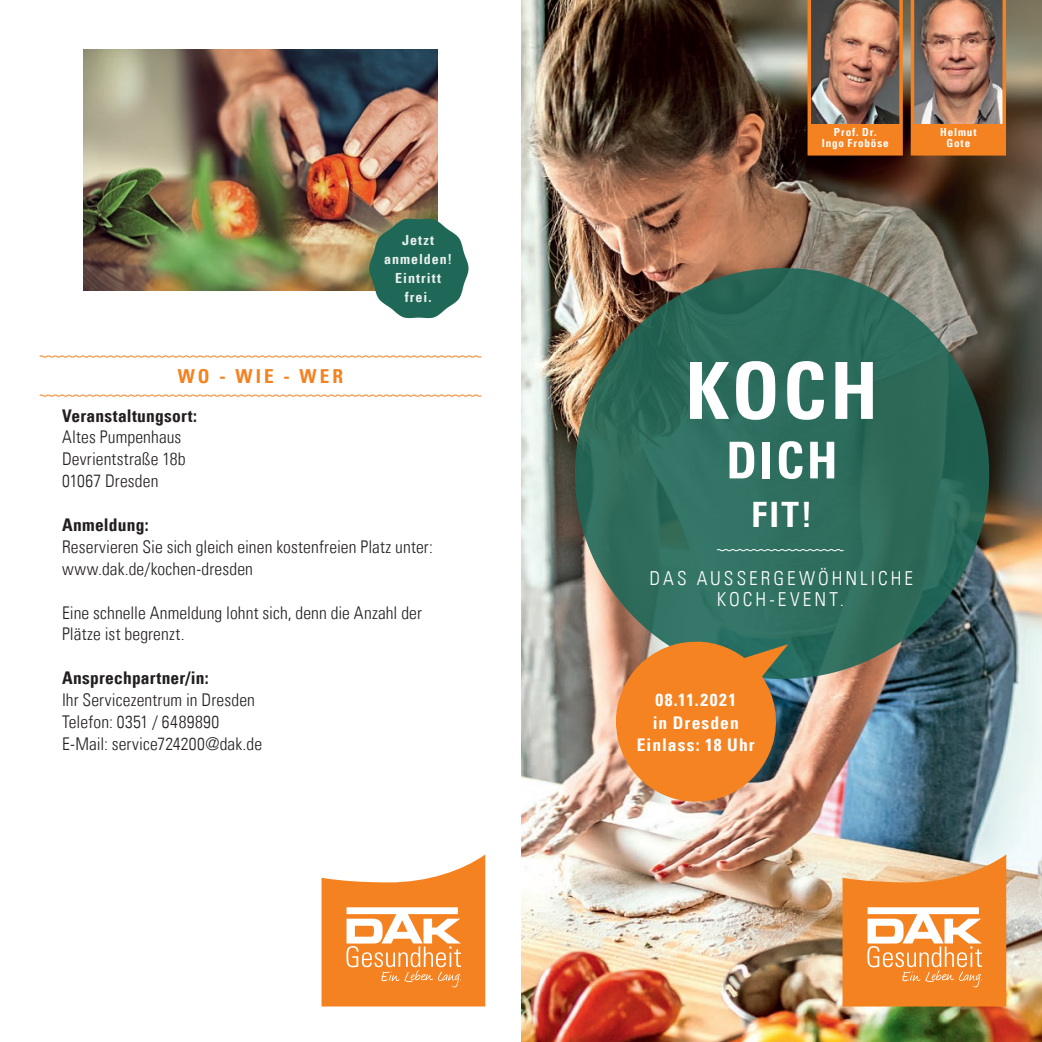
<style>
.page{position:relative;width:1042px;height:1042px;background:#fff}
.page>*{position:absolute;margin:0;border:0;box-sizing:border-box;transform-origin:0 0}
.t1{font:78.75px "Univers Com 67 Bold Cond";color:#fff}
.t2{font:50.75px "Univers Com 67 Bold Cond";color:#fff}
.t3{font:35px "Univers Com 67 Bold Cond";color:#fff}
.t4{font:19.25px/21px "Univers Com 47 Light Cond";letter-spacing:.155em;color:#fff;text-align:center}
.t5{font:19.25px "Univers Com 67 Bold Cond";letter-spacing:.155em;color:#f58220}
.t6{font:17.5px/21.9px "Univers Com 47 Light Cond";letter-spacing:.005em;color:#231f20}
.t7{font:17.5px "Univers Com 67 Bold Cond";letter-spacing:.01em;color:#231f20}
.t8{font:17.5px/22.8px "Univers Com 67 Bold Cond";letter-spacing:.06em;color:#fff;text-align:center}
.t9{font:14px/19.2px "Univers Com 67 Bold Cond";letter-spacing:.075em;color:#fff;text-align:center}
.t10{font:11.03px/10.5px "Univers Com 67 Bold Cond";letter-spacing:.08em;color:#fff;text-align:center}
</style>
<div class="page">
<img style="left:521px;top:0;width:521px;height:1042px">
<div style="left:575px;top:268px;width:414px;height:411px;background:#2d6c5c;border-radius:50%"></div>
<svg style="left:842px;top:854px;width:164px;height:152px;background:#f39e54"></svg>
<svg style="left:321px;top:854px;width:164px;height:152px"></svg>
<svg style="left:39px;top:394px;width:443px;height:3px"></svg>
<svg style="left:39px;top:355px;width:443px;height:3px"></svg>
<img style="left:83px;top:50px;width:355px;height:240px">
<img style="left:910px;top:0;width:96px;height:156px">
<div style="left:914px;top:124px;width:88px;height:28px;background:#f58220"></div>
<img style="left:807px;top:0;width:96px;height:156px">
<div style="left:811px;top:124px;width:88px;height:28px;background:#f58220"></div>
<svg style="left:369px;top:219px;width:99px;height:99px;background:#498071"></svg>
<svg style="left:717px;top:549px;width:126px;height:2px"></svg>
<svg style="left:610px;top:634px;width:178px;height:174px;background:#d48743"></svg>
<p class="t9" style="left:384px;top:230px;width:70px">Jetzt anmelden!<br>Eintritt frei.</p>
<p class="t5" style="left:178px;top:364px;width:167px">WO - WIE - WER</p>
<p class="t7" style="left:62px;top:405px;width:137px">Veranstaltungsort:</p>
<p class="t6" style="left:62px;top:426px;width:125px">Altes Pumpenhaus<br>Devrientstraße 18b<br>01067 Dresden</p>
<p class="t7" style="left:62px;top:514px;width:88px">Anmeldung:</p>
<p class="t6" style="left:62px;top:536px;width:372px">Reservieren Sie sich gleich einen kostenfreien Platz unter: www.dak.de/kochen-dresden</p>
<p class="t6" style="left:62px;top:601px;width:361px">Eine schnelle Anmeldung lohnt sich, denn die Anzahl der<br>Plätze ist begrenzt.</p>
<p class="t7" style="left:62px;top:667px;width:148px">Ansprechpartner/in:</p>
<p class="t6" style="left:62px;top:689px;width:202px">Ihr Servicezentrum in Dresden<br>Telefon: 0351 / 6489890<br>E-Mail: service724200@dak.de</p>
<p class="t10" style="left:822px;top:127px;width:69px">Prof. Dr.<br>Ingo Froböse</p>
<p class="t10" style="left:940px;top:127px;width:38px">Helmut<br>Gote</p>
<h1 class="t1" style="left:686px;top:342px;width:194px">KOCH</h1>
<h2 class="t2" style="left:726px;top:429px;width:113px">DICH</h2>
<h3 class="t3" style="left:751px;top:493px;width:63px">FIT!</h3>
<p class="t4" style="left:649px;top:568px;width:265px">DAS AUSSERGEWÖHNLICHE<br>KOCH-EVENT.</p>
<p class="t8" style="left:637px;top:688px;width:119px">08.11.2021<br>in Dresden<br>Einlass: 18 Uhr</p>
</div>
